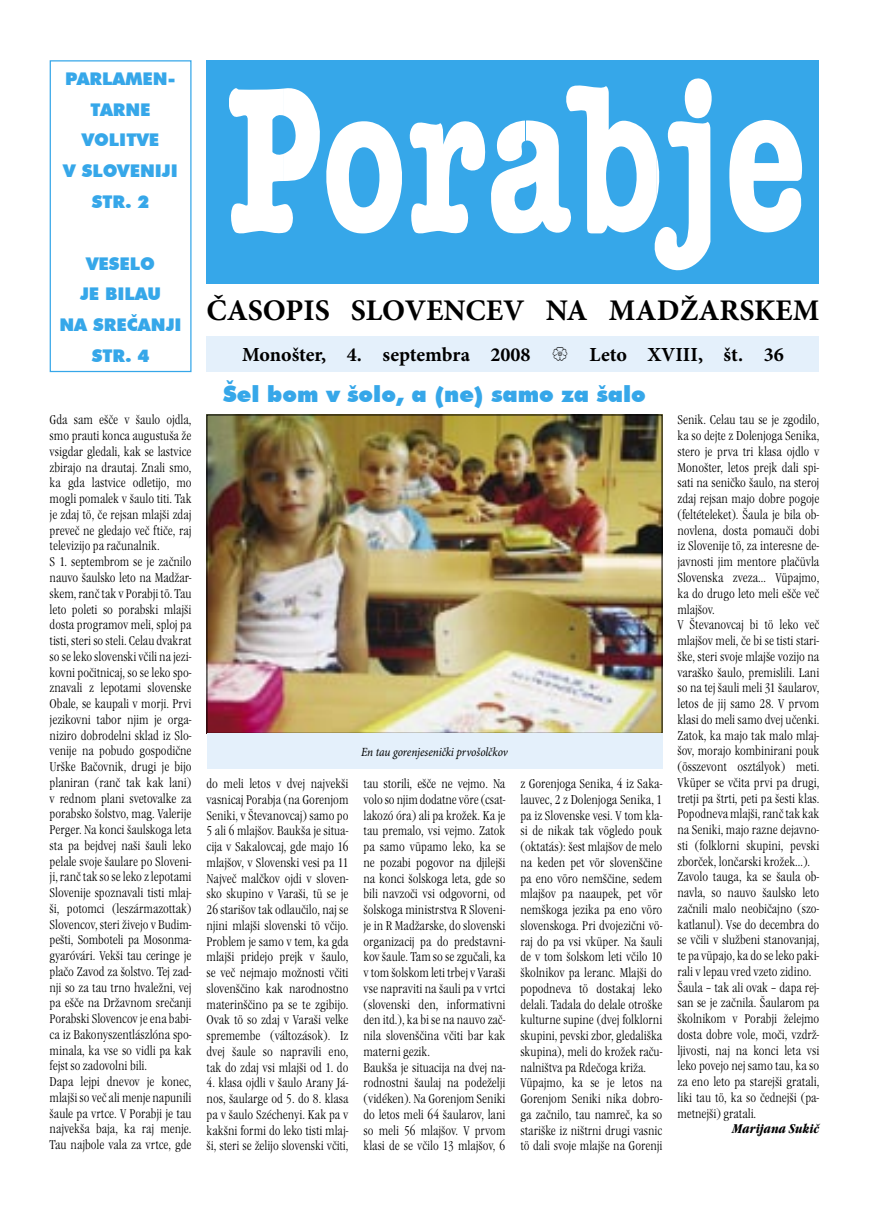
<style>
.page{position:relative;width:869px;height:1205px;background:#fff}
.page>*{position:absolute;margin:0;border:0;box-sizing:border-box;transform-origin:0 0}
.t1{font:700 30px "Minion Pro";color:#000}
.t2{font:900 22.5px "Futura BT";color:#36a7e9}
.t3{font:700 20px "Minion Pro";color:#000}
.t4{font:900 17.5px/30.8px "Futura BT";color:#36a7e9;text-align:center}
.t5{font:13.12px/15.8px "Garamond Itc TEE Ligh Cond";color:#000}
.t6{font:italic 700 condensed 13.12px "Garamond Itc TEE";color:#000}
.t7{font:italic 12.5px "Minion Pro";letter-spacing:-.01em;color:#000;scale:.9 1}
</style>
<div class="page">
<div style="left:206px;top:337px;width:613px;height:35px;background:#e4f0fb"></div>
<div style="left:50px;top:60px;width:141px;height:312px;border:1px solid #36a7e9"></div>
<div style="left:206px;top:60px;width:613px;height:223px;background:#36a7e9"></div>
<svg style="left:229px;top:79px;width:572px;height:191px"></svg>
<img style="left:208px;top:417px;width:452px;height:314px">
<div style="left:206px;top:415px;width:456px;height:318px;border:1px solid #000"></div>
<div style="left:206px;top:733px;width:456px;height:36px;background:#e4f0fb"></div>
<h3 class="t4" style="left:63px;top:63px;width:116px">PARLAMEN-<br>TARNE<br>VOLITVE<br>V SLOVENIJI<br>STR. 2</h3>
<h3 class="t4" style="left:59px;top:248px;width:124px">VESELO<br>JE BILAU<br>NA SREČANJI<br>STR. 4</h3>
<p class="t5" style="left:50px;top:412px;width:143px">Gda sam ešče v šaulo ojdla, smo prauti konca augustuša že vsigdar gledali, kak se lastvice zbirajo na drautaj. Znali smo, ka gda lastvice odletijo, mo mogli pomalek v šaulo titi. Tak je zdaj tö, če rejsan mlajši zdaj preveč ne gledajo več ftiče, raj televizijo pa računalnik.<br>S 1. septembrom se je začnilo nauvo šaulsko leto na Madžar&shy;skem, ranč tak v Porabji tö. Tau leto poleti so porabski mlajši dosta programov meli, sploj pa tisti, steri so steli. Celau dvakrat so se leko slovenski včili na jezi&shy;kovni počitnicaj, so se leko spo&shy;znavali z lepotami slovenske<br>Obale, se kaupali v morji. Prvi jezikovni tabor njim je orga&shy;niziro dobrodelni sklad iz Slo&shy;venije na pobudo gospodične<br>Urške Bačovnik, drugi je bijo planiran (ranč tak kak lani) v rednom plani svetovalke za porabsko šolstvo, mag. Valerije<br>Perger. Na konci šaulskoga leta sta pa bejdvej naši šauli leko pelale svoje šaulare po Sloveni&shy;ji, ranč tak so se leko z lepotami<br>Slovenije spoznavali tisti mlaj&shy;ši, potomci (leszármazottak)<br>Slovencov, steri živejo v Budim&shy;pešti, Somboteli pa Mosonma&shy;gyaróvári. Vekši tau ceringe je plačo Zavod za šolstvo. Tej zad&shy;nji so za tau trno hvaležni, vej pa ešče na Državnom srečanji<br>Porabski Slovencov je ena babi&shy;ca iz Bakonyszentlászlóna spo&shy;minala, ka vse so vidli pa kak fejst so zadovolni bili.<br>Dapa lejpi dnevov je konec, mlajši so več ali menje napunili šaule pa vrtce. V Porabji je tau najvekša baja, ka raj menje.<br>Tau najbole vala za vrtce, gde</p>
<h1 class="t1" style="left:206px;top:292px;width:614px">ČASOPIS SLOVENCEV NA MADŽARSKEM</h1>
<h3 class="t3" style="left:242px;top:343px;width:290px">Monošter, 4. septembra 2008</h3>
<h3 class="t3" style="left:589px;top:343px;width:196px">Leto XVIII, št. 36</h3>
<h2 class="t2" style="left:223px;top:380px;width:424px">Šel bom v šolo, a (ne) samo za šalo</h2>
<p class="t5" style="left:206px;top:776px;width:143px;text-align:justify">do meli letos v dvej najvekši vasnicaj Porabja (na Gorenjom Seniki, v Števanovcaj) samo po 5 ali 6 mlajšov. Baukša je situa&shy;cija v Sakalovcaj, gde majo 16 mlajšov, v Slovenski vesi pa 11<br>Največ malčkov ojdi v sloven&shy;sko skupino v Varaši, tü se je 26 starišov tak odlaučilo, naj se njini mlajši slovenski tö včijo.<br>Problem je samo v tem, ka gda mlajši pridejo prejk v šaulo, se več nejmajo možnosti včiti slovenščino kak narodnostno materinščino pa se te zgibijo.<br>Ovak tö so zdaj v Varaši velke spremembe (változások). Iz dvej šaule so napravili eno, tak do zdaj vsi mlajši od 1. do</p>
<p class="t5" style="left:206px;top:1075px;width:143px;text-align:justify">4. klasa ojdli v šaulo Arany Já&shy;nos, šaularge od 5. do 8. klasa pa v šaulo Széchenyi. Kak pa v kakšni formi do leko tisti mlaj&shy;ši, steri se želijo slovenski včiti,</p>
<p class="t7" style="left:361px;top:744px;width:164px">En tau gorenjesenički prvošolčkov</p>
<p class="t5" style="left:363px;top:776px;width:143px">tau storili, ešče ne vejmo. Na volo so njim dodatne vöre (csat&shy;lakozó óra) ali pa krožek. Ka je tau premalo, vsi vejmo. Zatok pa samo vüpamo leko, ka se ne pozabi pogovor na djilejši na konci šolskoga leta, gde so bili navzoči vsi odgovorni, od šolskoga ministrstva R Sloveni&shy;je in R Madžarske, do slovenski organizacij pa do predstavni&shy;kov šaule. Tam so se zgučali, ka v tom šolskom leti trbej v Varaši vse napraviti na šauli pa v vrtci (slovenski den, informativni den itd.), ka bi se na nauvo zač&shy;nila slovenščina včiti bar kak materni gezik.<br>Baukša je situacija na dvej na&shy;rodnostni šaulaj na podeželji (vidéken). Na Gorenjom Seniki do letos meli 64 šaularov, lani so meli 56 mlajšov. V prvom klasi de se včilo 13 mlajšov, 6</p>
<p class="t5" style="left:520px;top:776px;width:143px">z Gorenjoga Senika, 4 iz Saka&shy;lauvec, 2 z Dolenjoga Senika, 1 pa iz Slovenske vesi. V tom kla&shy;si de nikak tak vögledo pouk (oktatás): šest mlajšov de melo na keden pet vör slovenščine pa eno vöro nemščine, sedem mlajšov pa naaupek, pet vör nemškoga jezika pa eno vöro slovenskoga. Pri dvojezični vö&shy;raj do pa vsi vküper. Na šauli de v tom šolskom leti včilo 10 školnikov pa leranc. Mlajši do popodneva tö dostakaj leko delali. Tadala do delale otroške kulturne supine (dvej folklorni skupini, pevski zbor, gledališka skupina), meli do krožek raču&shy;nalništva pa Rdečoga križa.<br>Vüpajmo, ka se je letos na<br>Gorenjom Seniki nika dobro&shy;ga začnilo, tau namreč, ka so stariške iz ništrni drugi vasnic tö dali svoje mlajše na Gorenji</p>
<p class="t5" style="left:677px;top:412px;width:143px">Senik. Celau tau se je zgodilo, ka so dejte z Dolenjoga Senika, stero je prva tri klasa ojdlo v<br>Monošter, letos prejk dali spi&shy;sati na seničko šaulo, na steroj zdaj rejsan majo dobre pogoje (feltételeket). Šaula je bila ob&shy;novlena, dosta pomauči dobi iz Slovenije tö, za interesne de&shy;javnosti jim mentore plačüvla<br>Slovenska zveza… Vüpajmo, ka do drugo leto meli ešče več mlajšov.<br>V Števanovcaj bi tö leko več mlajšov meli, če bi se tisti stari&shy;ške, steri svoje mlajše vozijo na varaško šaulo, premislili. Lani so na tej šauli meli 31 šaularov, letos de jij samo 28. V prvom klasi do meli samo dvej učenki.<br>Zatok, ka majo tak malo mlaj&shy;šov, morajo kombinirani pouk (összevont osztályok) meti.<br>Vküper se včita prvi pa drugi, tretji pa štrti, peti pa šesti klas.<br>Popodneva mlajši, ranč tak kak na Seniki, majo razne dejavno&shy;sti (folklorni skupini, pevski zborček, lončarski krožek…).<br>Zavolo tauga, ka se šaula ob&shy;navla, so nauvo šaulsko leto začnili malo neobičajno (szo&shy;katlanul). Vse do decembra do se včili v službeni stanovanjaj, te pa vüpajo, ka do se leko paki&shy;rali v lepau vred vzeto zidino.<br>Šaula – tak ali ovak – dapa rej&shy;san se je začnila. Šaularom pa školnikom v Porabji želejmo dosta dobre vole, moči, vzdrž&shy;ljivosti, naj na konci leta vsi leko povejo nej samo tau, ka so za eno leto pa starejši gratali, liki tau tö, ka so čednejši (pa&shy;metnejši) gratali.</p>
<p class="t6" style="left:731px;top:1121px;width:89px">Marijana Sukič</p>
</div>
